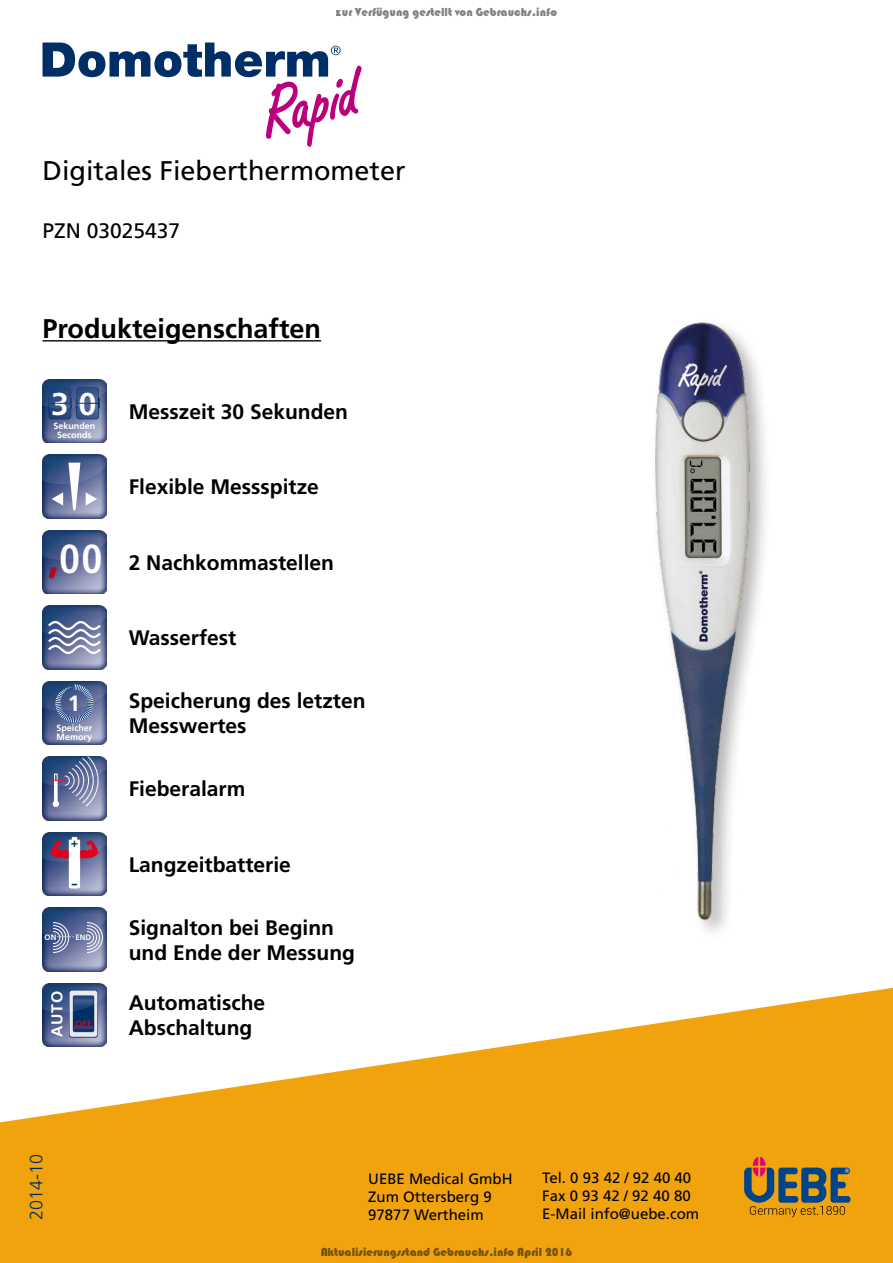
<style>
.page{position:relative;width:893px;height:1263px;background:#fff}
.page>*{position:absolute;margin:0;border:0;box-sizing:border-box;transform-origin:0 0}
.t1{font:700 condensed 40.5px "Frutiger LT Std";color:#fff}
.t2{font:700 31.5px "Frutiger LT Std";color:#fff}
.t3{font:27px "Frutiger LT Std";color:#000}
.t4{font:700 27px "Frutiger LT Std";color:#000}
.t5{font:700 22.05px "Frutiger LT Std";color:#fff}
.t6{font:700 21px/25.2px "Frutiger LT Std";color:#000}
.t7{font:21px "Frutiger LT Std";color:#000}
.t8{font:20.25px "Frutiger LT Std";color:#002e67}
.t9{font:300 18px "Frutiger LT Std";color:#002e67}
.t10{font:700 15.75px "Frutiger LT Std";color:#fff}
.t11{font:15px/18px "Frutiger LT Std";color:#000}
.t12{font:700 12.3px "Frutiger LT Std";color:#002e67}
.t13{font:12px "Bauhaus 93";color:rgb(0 0 0/.5)}
.t14{font:700 9px/9px "Frutiger LT Std";color:#fff}
.t15{font:700 9px "Frutiger LT Std";color:#e2001a}
.t16{font:700 7.8px "Frutiger LT Std";color:#fff}
.t17{font:700 3.3px "Frutiger LT Std";color:#fff}
</style>
<div class="page">
<svg style="left:0;top:988px;width:893px;height:275px;fill:#f1a30e"></svg>
<img style="left:43px;top:722px;width:63px;height:23px">
<svg style="left:43px;top:681px;width:63px;height:41px;background:#4f6592"></svg>
<img style="left:43px;top:419px;width:63px;height:24px">
<svg style="left:43px;top:379px;width:63px;height:40px;background:#355081"></svg>
<img style="left:43px;top:510px;width:63px;height:8px">
<svg style="left:43px;top:455px;width:63px;height:55px;background:#6d7ca2"></svg>
<img style="left:43px;top:560px;width:63px;height:34px">
<svg style="left:49px;top:567px;width:8px;height:11px"></svg>
<svg style="left:43px;top:530px;width:63px;height:30px;background:#425887"></svg>
<img style="left:43px;top:1031px;width:63px;height:16px">
<svg style="left:69px;top:990px;width:29px;height:47px"></svg>
<svg style="left:70px;top:990px;width:27px;height:47px"></svg>
<div style="left:73px;top:995px;width:21px;height:37px;background:#233b59;border-radius:2px"></div>
<svg style="left:43px;top:983px;width:63px;height:48px;background:#48608c"></svg>
<img style="left:43px;top:810px;width:63px;height:10px">
<svg style="left:43px;top:756px;width:63px;height:54px;background:#67769e"></svg>
<img style="left:43px;top:655px;width:63px;height:14px">
<svg style="left:43px;top:606px;width:63px;height:49px;background:#6d7ca2"></svg>
<img style="left:43px;top:888px;width:63px;height:8px">
<svg style="left:43px;top:832px;width:63px;height:56px"></svg>
<img style="left:43px;top:953px;width:63px;height:18px">
<svg style="left:43px;top:907px;width:63px;height:46px;background:#5c6d97"></svg>
<hr style="left:43px;top:340px;width:278px;height:1px;background:#000">
<svg style="left:744px;top:1157px;width:106px;height:60px;background:#987a39"></svg>
<img style="left:655px;top:322px;width:110px;height:610px">
<svg style="left:43px;top:43px;width:319px;height:104px"></svg>
<p class="t13" style="left:336px;top:6px;width:223px">zur Verfügung gestellt von Gebrauchs.info</p>
<p class="t3" style="left:43px;top:154px;width:365px">Digitales Fieberthermometer</p>
<p class="t7" style="left:43px;top:219px;width:139px">PZN 03025437</p>
<p class="t4" style="left:43px;top:313px;width:280px">Produkteigenschaften</p>
<h2 class="t2" style="left:51px;top:385px;width:47px">3 0</h2>
<p class="t14" style="left:53px;top:422px;width:44px;text-align:center">Sekunden<br>Seconds</p>
<h1 class="t1" style="left:59px;top:535px;width:45px">00</h1>
<p class="t5" style="left:68px;top:690px;width:14px">1</p>
<p class="t14" style="left:56px;top:723px;width:38px">Speicher<br>Memory</p>
<p class="t12" style="left:71px;top:835px;width:9px">+</p>
<p class="t8" style="left:71px;top:871px;width:8px">-</p>
<p class="t16" style="left:45px;top:933px;width:13px">ON</p>
<p class="t17" style="left:57px;top:935px;width:19px">• • • • • •</p>
<p class="t16" style="left:75px;top:933px;width:17px">END</p>
<p class="t10" style="left:48px;top:1037px;width:48px;rotate:-90deg">AUTO</p>
<p class="t15" style="left:76px;top:1018px;width:18px">OFF</p>
<p class="t6" style="left:129px;top:399px;width:221px">Messzeit 30 Sekunden</p>
<p class="t6" style="left:129px;top:475px;width:192px">Flexible Messspitze</p>
<p class="t6" style="left:129px;top:550px;width:207px">2 Nachkommastellen</p>
<p class="t6" style="left:129px;top:626px;width:109px">Wasserfest</p>
<p class="t6" style="left:129px;top:688px;width:238px">Speicherung des letzten<br>Messwertes</p>
<p class="t6" style="left:129px;top:776px;width:118px">Fieberalarm</p>
<p class="t6" style="left:129px;top:852px;width:164px">Langzeitbatterie</p>
<p class="t6" style="left:129px;top:915px;width:228px">Signalton bei Beginn und Ende der Messung</p>
<p class="t6" style="left:129px;top:990px;width:138px">Automatische<br>Abschaltung</p>
<p class="t9" style="left:26px;top:1220px;width:68px;rotate:-90deg">2014-10</p>
<p class="t11" style="left:368px;top:1170px;width:146px">UEBE Medical GmbH<br>Zum Ottersberg 9<br>97877 Wertheim</p>
<p class="t11" style="left:542px;top:1169px;width:151px">Tel. 0 93 42 / 92 40 40<br>Fax 0 93 42 / 92 40 80</p>
<p class="t11" style="left:542px;top:1205px;width:159px">E-Mail info@uebe.com</p>
<p class="t13" style="left:321px;top:1245px;width:253px">Aktualisierungsstand Gebrauchs.info April 2016</p>
</div>
